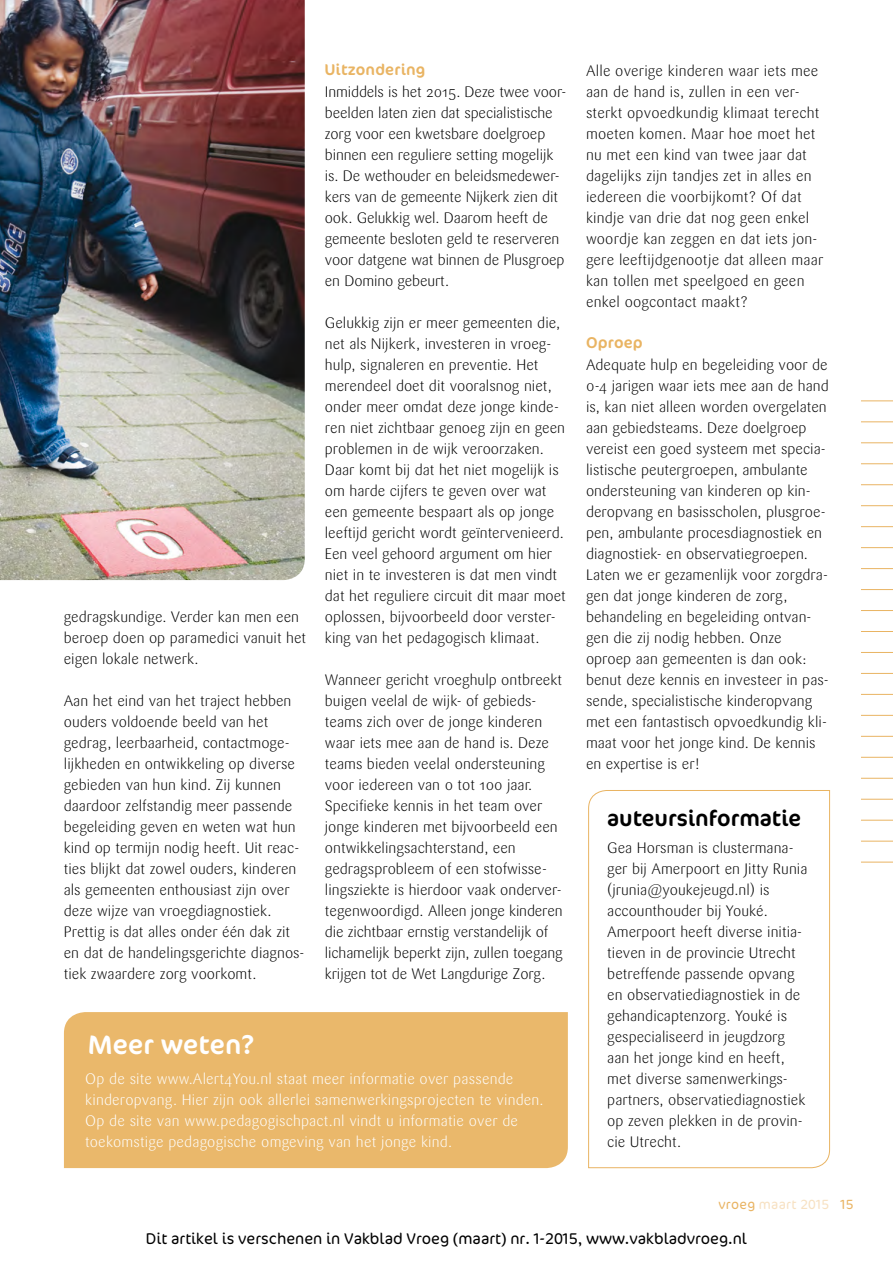
<style>
.page{position:relative;width:893px;height:1263px;background:#fff}
.page>*{position:absolute;margin:0;border:0;box-sizing:border-box;transform-origin:0 0}
.Sari_platte_tekst{font:27px "Cocon";letter-spacing:.01em;color:#fff}
.Cocon_kaderkopje{font:22.5px "Cocon";color:#000}
.tussenkopje_blauw_me{font:300 15.75px "Cocon";color:#000}
.Cocon_tussenkopje{font:15.75px "Cocon";letter-spacing:.01em;color:#e9b463}
.Sari_platte_tekst-2{font:300 15px/21px "Sari";color:#000}
.Sari_platte_tekst-3{font:300 15px/21px "Sari";letter-spacing:.01em;color:#fff}
.Cocon_tussenkopje-2{font:300 13.5px "Cocon";letter-spacing:.02em;color:#f7e1c2}
.Cocon_tussenkopje-3{font:300 13.5px "Cocon";color:#e9b463}
.s1{color:#e9b463}
</style>
<div class="page">
<div style="left:64px;top:1012px;width:504px;height:156px;background:#eab86b"></div>
<svg style="left:588px;top:790px;width:242px;height:378px"></svg>
<hr style="left:861px;top:400px;width:32px;height:1px;background:#e9b463">
<hr style="left:861px;top:421px;width:32px;height:1px;background:#e9b463">
<hr style="left:861px;top:442px;width:32px;height:1px;background:#e9b463">
<hr style="left:861px;top:463px;width:32px;height:1px;background:#e9b463">
<hr style="left:861px;top:484px;width:32px;height:1px;background:#e9b463">
<hr style="left:861px;top:505px;width:32px;height:1px;background:#e9b463">
<hr style="left:861px;top:526px;width:32px;height:1px;background:#e9b463">
<hr style="left:861px;top:547px;width:32px;height:1px;background:#e9b463">
<hr style="left:861px;top:568px;width:32px;height:1px;background:#e9b463">
<hr style="left:861px;top:589px;width:32px;height:1px;background:#e9b463">
<hr style="left:861px;top:610px;width:32px;height:1px;background:#e9b463">
<hr style="left:861px;top:631px;width:32px;height:1px;background:#e9b463">
<hr style="left:861px;top:652px;width:32px;height:1px;background:#e9b463">
<hr style="left:861px;top:673px;width:32px;height:1px;background:#e9b463">
<hr style="left:861px;top:694px;width:32px;height:1px;background:#e9b463">
<hr style="left:861px;top:715px;width:32px;height:1px;background:#e9b463">
<hr style="left:861px;top:736px;width:32px;height:1px;background:#e9b463">
<hr style="left:861px;top:757px;width:32px;height:1px;background:#e9b463">
<hr style="left:861px;top:778px;width:32px;height:1px;background:#e9b463">
<hr style="left:861px;top:799px;width:32px;height:1px;background:#e9b463">
<hr style="left:861px;top:820px;width:32px;height:1px;background:#e9b463">
<hr style="left:861px;top:841px;width:32px;height:1px;background:#e9b463">
<hr style="left:861px;top:862px;width:32px;height:1px;background:#e9b463">
<img style="left:0;top:0;width:305px;height:580px">
<p class="Sari_platte_tekst-2" style="left:64px;top:607px;width:244px">gedragskundige. Verder kan men een beroep doen op paramedici vanuit het eigen lokale netwerk.</p>
<p class="Sari_platte_tekst-2" style="left:64px;top:691px;width:242px">Aan het eind van het traject hebben ouders voldoende beeld van het gedrag, leerbaarheid, contactmoge&shy;lijkheden en ontwikkeling op diverse gebieden van hun kind. Zij kunnen daardoor zelfstandig meer passende begeleiding geven en weten wat hun kind op termijn nodig heeft. Uit reac&shy;ties blijkt dat zowel ouders, kinderen als gemeenten enthousiast zijn over deze wijze van vroegdiagnostiek.<br>Prettig is dat alles onder één dak zit en dat de handelingsgerichte diagnos&shy;tiek zwaardere zorg voorkomt.</p>
<p class="Cocon_tussenkopje" style="left:325px;top:59px;width:102px">Uitzondering</p>
<p class="Sari_platte_tekst-2" style="left:325px;top:82px;width:243px">Inmiddels is het 2015. Deze twee voor&shy;beelden laten zien dat specialistische zorg voor een kwetsbare doelgroep binnen een reguliere setting mogelijk is. De wethouder en beleidsmedewer&shy;kers van de gemeente Nijkerk zien dit ook. Gelukkig wel. Daarom heeft de gemeente besloten geld te reserveren voor datgene wat binnen de Plusgroep en Domino gebeurt.</p>
<p class="Sari_platte_tekst-2" style="left:325px;top:313px;width:243px">Gelukkig zijn er meer gemeenten die, net als Nijkerk, investeren in vroeg&shy;hulp, signaleren en preventie. Het merendeel doet dit vooralsnog niet, onder meer omdat deze jonge kinde&shy;ren niet zichtbaar genoeg zijn en geen problemen in de wijk veroorzaken.<br>Daar komt bij dat het niet mogelijk is om harde cijfers te geven over wat een gemeente bespaart als op jonge leeftijd gericht wordt geïntervenieerd.<br>Een veel gehoord argument om hier niet in te investeren is dat men vindt dat het reguliere circuit dit maar moet oplossen, bijvoorbeeld door verster&shy;king van het pedagogisch klimaat.</p>
<p class="Sari_platte_tekst-2" style="left:325px;top:670px;width:239px">Wanneer gericht vroeghulp ontbreekt buigen veelal de wijk- of gebieds&shy;teams zich over de jonge kinderen waar iets mee aan de hand is. Deze teams bieden veelal ondersteuning voor iedereen van 0 tot 100 jaar.<br>Specifieke kennis in het team over jonge kinderen met bijvoorbeeld een ontwikkelingsachterstand, een gedragsprobleem of een stofwisse&shy;lingsziekte is hierdoor vaak onderver&shy;tegenwoordigd. Alleen jonge kinderen die zichtbaar ernstig verstandelijk of lichamelijk beperkt zijn, zullen toegang krijgen tot de Wet Langdurige Zorg.</p>
<p class="Sari_platte_tekst" style="left:88px;top:1028px;width:168px">Meer weten?</p>
<p class="Sari_platte_tekst-3" style="left:85px;top:1069px;width:430px">Op de site www.Alert4You.nl staat meer informatie over passende</p>
<p class="Sari_platte_tekst-3" style="left:85px;top:1090px;width:460px">kinderopvang. Hier zijn ook allerlei samenwerkingsprojecten te vinden.<br>Op de site van www.pedagogischpact.nl vindt u informatie over de toekomstige pedagogische omgeving van het jonge kind.</p>
<p class="Sari_platte_tekst-2" style="left:586px;top:61px;width:239px">Alle overige kinderen waar iets mee aan de hand is, zullen in een ver&shy;sterkt opvoedkundig klimaat terecht moeten komen. Maar hoe moet het nu met een kind van twee jaar dat dagelijks zijn tandjes zet in alles en iedereen die voorbijkomt? Of dat kindje van drie dat nog geen enkel woordje kan zeggen en dat iets jon&shy;gere leeftijdgenootje dat alleen maar kan tollen met speelgoed en geen enkel oogcontact maakt?</p>
<p class="Cocon_tussenkopje" style="left:586px;top:332px;width:58px">Oproep</p>
<p class="Sari_platte_tekst-2" style="left:586px;top:355px;width:244px">Adequate hulp en begeleiding voor de 0-4 jarigen waar iets mee aan de hand is, kan niet alleen worden overgelaten aan gebiedsteams. Deze doelgroep vereist een goed systeem met specia&shy;listische peutergroepen, ambulante ondersteuning van kinderen op kin&shy;deropvang en basisscholen, plusgroe&shy;pen, ambulante procesdiagnostiek en diagnostiek- en observatiegroepen.<br>Laten we er gezamenlijk voor zorgdra&shy;gen dat jonge kinderen de zorg, behandeling en begeleiding ontvan&shy;gen die zij nodig hebben. Onze oproep aan gemeenten is dan ook: benut deze kennis en investeer in pas&shy;sende, specialistische kinderopvang met een fantastisch opvoedkundig kli&shy;maat voor het jonge kind. De kennis en expertise is er!</p>
<p class="Cocon_kaderkopje" style="left:607px;top:804px;width:195px">auteursinformatie</p>
<p class="Sari_platte_tekst-2" style="left:607px;top:838px;width:202px">Gea Horsman is clustermana&shy;ger bij Amerpoort en Jitty Runia (jrunia@youkejeugd.nl) is accounthouder bij Youké.<br>Amerpoort heeft diverse initia&shy;tieven in de provincie Utrecht betreffende passende opvang en observatiediagnostiek in de gehandicaptenzorg. Youké is gespecialiseerd in jeugdzorg aan het jonge kind en heeft, met diverse samenwerkings&shy;partners, observatiediagnostiek op zeven plekken in de provin&shy;cie Utrecht.</p>
<p class="Cocon_tussenkopje-2" style="left:719px;top:1196px;width:112px"><span class="s1">vroeg</span> maart 2015</p>
<p class="Cocon_tussenkopje-3" style="left:840px;top:1196px;width:14px">15</p>
<p class="tussenkopje_blauw_me" style="left:146px;top:1229px;width:603px">Dit artikel is verschenen in Vakblad Vroeg (maart) nr. 1-2015, www.vakbladvroeg.nl</p>
</div>
